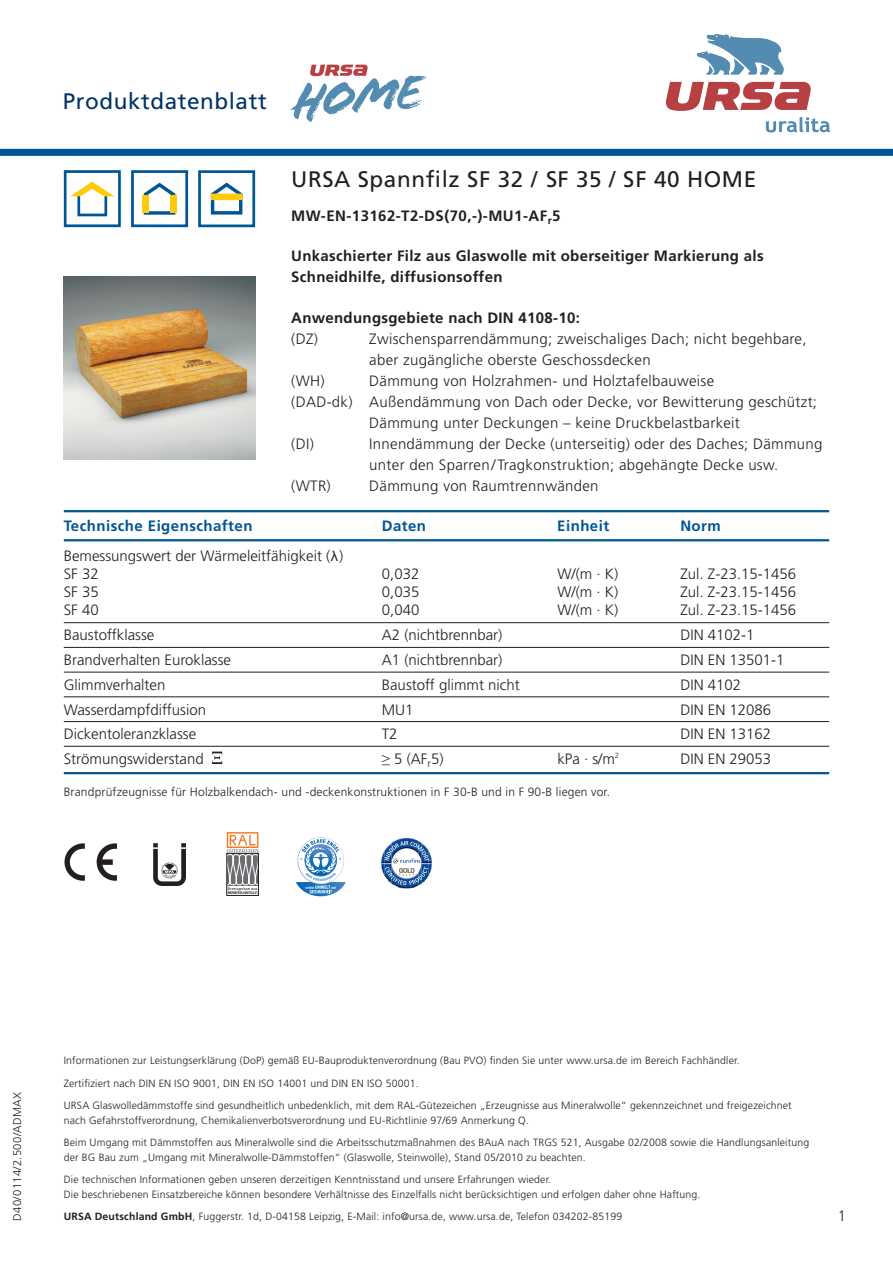
<style>
.page{position:relative;width:893px;height:1263px;background:#fff}
.page>*{position:absolute;margin:0;border:0;box-sizing:border-box;transform-origin:0 0}
.t1{font:22.5px "Frutiger LT";letter-spacing:.025em;color:#231f20}
.t2{font:22.5px "Frutiger LT";letter-spacing:.025em;color:#003367}
.t3{font:300 15px/21px "Frutiger LT";letter-spacing:.02em;color:#231f20}
.t4{font:300 15px/18px "Frutiger LT";color:#231f20}
.t5{font:700 15px/21px "Frutiger LT";letter-spacing:.02em;color:#231f20}
.t6{font:700 15px "Frutiger LT";letter-spacing:.03em;color:#005594}
.t7{font:300 12px "Frutiger LT";letter-spacing:.015em;color:#231f20}
.t8{font:300 11.25px "Frutiger LT";letter-spacing:.03em;color:#231f20}
.t9{font:300 10.5px/22.2px "Frutiger LT";letter-spacing:.015em;color:#231f20}
.t10{font:3.9px "Frutiger";letter-spacing:.025em;color:#231f20}
.t11{font:700 3.9px "Frutiger";color:#231f20}
.s1{font-family:"Verdana";font-weight:400;font-size:13.5px}
.s2{font-weight:700}
</style>
<div class="page">
<svg style="left:212px;top:751px;width:10px;height:13px"></svg>
<div style="left:0;top:149px;width:893px;height:7px;background:#005594"></div>
<svg style="left:766px;top:117px;width:64px;height:16px"></svg>
<svg style="left:697px;top:34px;width:87px;height:41px"></svg>
<svg style="left:666px;top:82px;width:145px;height:29px"></svg>
<div style="left:198px;top:170px;width:57px;height:57px;border:3px solid #005594"></div>
<svg style="left:210px;top:182px;width:33px;height:33px"></svg>
<div style="left:211px;top:194px;width:31px;height:6px;background:#feca0a"></div>
<div style="left:64px;top:170px;width:57px;height:57px;border:3px solid #005594"></div>
<div style="left:77px;top:195px;width:30px;height:21px;border:3px solid #005594"></div>
<svg style="left:71px;top:182px;width:43px;height:14px"></svg>
<div style="left:131px;top:170px;width:57px;height:57px;border:3px solid #005594"></div>
<svg style="left:144px;top:183px;width:31px;height:32px"></svg>
<div style="left:170px;top:195px;width:7px;height:18px;background:#feca0a"></div>
<div style="left:142px;top:195px;width:7px;height:18px;background:#feca0a"></div>
<img style="left:64px;top:276px;width:191px;height:183px">
<hr style="left:64px;top:510px;width:765px;height:2px;background:#005594">
<hr style="left:64px;top:539px;width:765px;height:2px;background:#005594">
<hr style="left:64px;top:622px;width:765px;height:1px;background:#231f20">
<hr style="left:64px;top:647px;width:765px;height:1px;background:#231f20">
<hr style="left:64px;top:672px;width:765px;height:1px;background:#231f20">
<hr style="left:64px;top:696px;width:765px;height:1px;background:#231f20">
<hr style="left:64px;top:721px;width:765px;height:1px;background:#231f20">
<hr style="left:64px;top:746px;width:765px;height:1px;background:#231f20">
<hr style="left:64px;top:772px;width:765px;height:2px;background:#005594">
<svg style="left:296px;top:837px;width:50px;height:59px"></svg>
<img style="left:153px;top:843px;width:32px;height:42px">
<svg style="left:381px;top:838px;width:51px;height:50px"></svg>
<img style="left:64px;top:843px;width:53px;height:38px">
<svg style="left:229px;top:885px;width:28px;height:1px"></svg>
<svg style="left:226px;top:832px;width:33px;height:53px"></svg>
<svg style="left:289px;top:65px;width:138px;height:57px"></svg>
<h1 class="t2" style="left:63px;top:88px;width:206px">Produktdatenblatt</h1>
<h1 class="t1" style="left:291px;top:166px;width:466px">URSA Spannfilz SF 32 / SF 35 / SF 40 HOME</h1>
<h2 class="t5" style="left:291px;top:205px;width:271px">MW-EN-13162-T2-DS(70,-)-MU1-AF<sub>r</sub>5</h2>
<h2 class="t5" style="left:291px;top:246px;width:474px">Unkaschierter Filz aus Glaswolle mit oberseitiger Markierung als<br>Schneidhilfe, diffusionsoffen</h2>
<h2 class="t5" style="left:291px;top:307px;width:290px">Anwendungsgebiete nach DIN 4108-10:</h2>
<h2 class="t3" style="left:291px;top:328px;width:28px">(DZ)</h2>
<h2 class="t3" style="left:369px;top:328px;width:439px">Zwischensparrendämmung; zweischaliges Dach; nicht begehbare, aber zugängliche oberste Geschossdecken</h2>
<h2 class="t3" style="left:291px;top:370px;width:35px">(WH)</h2>
<h2 class="t3" style="left:369px;top:370px;width:346px">Dämmung von Holzrahmen- und Holztafelbauweise</h2>
<h2 class="t3" style="left:291px;top:391px;width:527px">(DAD-dk) Außendämmung von Dach oder Decke, vor Bewitterung geschützt;</h2>
<h2 class="t3" style="left:369px;top:412px;width:372px">Dämmung unter Deckungen – keine Druckbelastbarkeit</h2>
<h2 class="t3" style="left:291px;top:433px;width:24px">(DI)</h2>
<h2 class="t3" style="left:369px;top:433px;width:455px">Innendämmung der Decke (unterseitig) oder des Daches; Dämmung unter den Sparren/Tragkonstruktion; abgehängte Decke usw.</h2>
<h2 class="t3" style="left:291px;top:475px;width:41px">(WTR)</h2>
<h2 class="t3" style="left:369px;top:475px;width:231px">Dämmung von Raumtrennwänden</h2>
<h2 class="t6" style="left:64px;top:517px;width:190px">Technische Eigenschaften</h2>
<h2 class="t6" style="left:382px;top:517px;width:46px">Daten</h2>
<h2 class="t6" style="left:557px;top:517px;width:53px">Einheit</h2>
<h2 class="t6" style="left:680px;top:517px;width:42px">Norm</h2>
<h2 class="t4" style="left:64px;top:547px;width:281px">Bemessungswert der Wärmeleitfähigkeit (<span class="s1">λ</span>)<br>SF 32</h2>
<h2 class="t3" style="left:382px;top:564px;width:39px">0,032</h2>
<h2 class="t3" style="left:557px;top:564px;width:62px">W/(m · K)</h2>
<h2 class="t4" style="left:680px;top:565px;width:117px">Zul. Z-23.15-1456</h2>
<h2 class="t3" style="left:64px;top:582px;width:37px">SF 35</h2>
<h2 class="t3" style="left:382px;top:582px;width:39px">0,035</h2>
<h2 class="t3" style="left:557px;top:582px;width:62px">W/(m · K)</h2>
<h2 class="t4" style="left:680px;top:583px;width:117px">Zul. Z-23.15-1456</h2>
<h2 class="t3" style="left:64px;top:600px;width:37px">SF 40</h2>
<h2 class="t3" style="left:382px;top:600px;width:39px">0,040</h2>
<h2 class="t3" style="left:557px;top:600px;width:62px">W/(m · K)</h2>
<h2 class="t4" style="left:680px;top:601px;width:117px">Zul. Z-23.15-1456</h2>
<h2 class="t4" style="left:64px;top:626px;width:92px">Baustoffklasse</h2>
<h2 class="t4" style="left:382px;top:626px;width:122px">A2 (nichtbrennbar)</h2>
<h2 class="t3" style="left:680px;top:625px;width:76px">DIN 4102-1</h2>
<h2 class="t4" style="left:64px;top:651px;width:169px">Brandverhalten Euroklasse</h2>
<h2 class="t4" style="left:382px;top:651px;width:122px">A1 (nichtbrennbar)</h2>
<h2 class="t4" style="left:680px;top:651px;width:106px">DIN EN 13501-1</h2>
<h2 class="t4" style="left:64px;top:676px;width:103px">Glimmverhalten</h2>
<h2 class="t4" style="left:382px;top:676px;width:140px">Baustoff glimmt nicht</h2>
<h2 class="t3" style="left:680px;top:674px;width:62px">DIN 4102</h2>
<h2 class="t4" style="left:64px;top:700px;width:144px">Wasserdampfdiffusion</h2>
<h2 class="t3" style="left:382px;top:699px;width:33px">MU1</h2>
<h2 class="t4" style="left:680px;top:700px;width:92px">DIN EN 12086</h2>
<h2 class="t4" style="left:64px;top:725px;width:134px">Dickentoleranzklasse</h2>
<h2 class="t3" style="left:382px;top:724px;width:17px">T2</h2>
<h2 class="t4" style="left:680px;top:725px;width:92px">DIN EN 13162</h2>
<h2 class="t4" style="left:64px;top:750px;width:142px">Strömungswiderstand</h2>
<h2 class="t3" style="left:382px;top:748px;width:63px">≥ 5 (AF<sub>r</sub>5)</h2>
<h2 class="t3" style="left:557px;top:748px;width:63px">kPa · s/m<sup>2</sup></h2>
<h2 class="t4" style="left:680px;top:750px;width:92px">DIN EN 29053</h2>
<p class="t7" style="left:64px;top:785px;width:548px">Brandprüfzeugnisse für Holzbalkendach- und -deckenkonstruktionen in F 30-B und in F 90-B liegen vor.</p>
<p class="t10" style="left:228px;top:886px;width:31px">Erzeugnisse aus</p>
<p class="t11" style="left:228px;top:890px;width:31px">MINERALWOLLE</p>
<p class="t8" style="left:11px;top:1220px;width:130px;rotate:-90deg">D40/0114/2.500/ADMAX</p>
<p class="t9" style="left:64px;top:1050px;width:729px">Informationen zur Leistungserklärung (DoP) gemäß EU-Bauproduktenverordnung (Bau PVO) finden Sie unter www.ursa.de im Bereich Fachhändler.<br>Zertifiziert nach DIN EN ISO 9001, DIN EN ISO 14001 und DIN EN ISO 50001.<br>URSA Glaswolledämmstoffe sind gesundheitlich unbedenklich, mit dem RAL-Gütezeichen „Erzeugnisse aus Mineralwolle“ gekennzeichnet und freigezeichnet</p>
<p class="t9" style="left:64px;top:1109px;width:747px">nach Gefahrstoffverordnung, Chemikalienverbotsverordnung und EU-Richtlinie 97/69 Anmerkung Q.<br>Beim Umgang mit Dämmstoffen aus Mineralwolle sind die Arbeitsschutzmaßnahmen des BAuA nach TRGS 521, Ausgabe 02/2008 sowie die Handlungsanleitung</p>
<p class="t9" style="left:64px;top:1146px;width:523px">der BG Bau zum „Umgang mit Mineralwolle-Dämmstoffen“ (Glaswolle, Steinwolle), Stand 05/2010 zu beachten.<br>Die technischen Informationen geben unseren derzeitigen Kenntnisstand und unsere Erfahrungen wieder.</p>
<p class="t9" style="left:64px;top:1184px;width:638px">Die beschriebenen Einsatzbereiche können besondere Verhältnisse des Einzelfalls nicht berücksichtigen und erfolgen daher ohne Haftung.</p>
<p class="t9" style="left:64px;top:1206px;width:560px"><span class="s2">URSA Deutschland GmbH</span>, Fuggerstr. 1d, D-04158 Leipzig, E-Mail: info@ursa.de, www.ursa.de, Telefon 034202-85199</p>
<h2 class="t3" style="left:838px;top:1205px;width:10px">1</h2>
</div>
